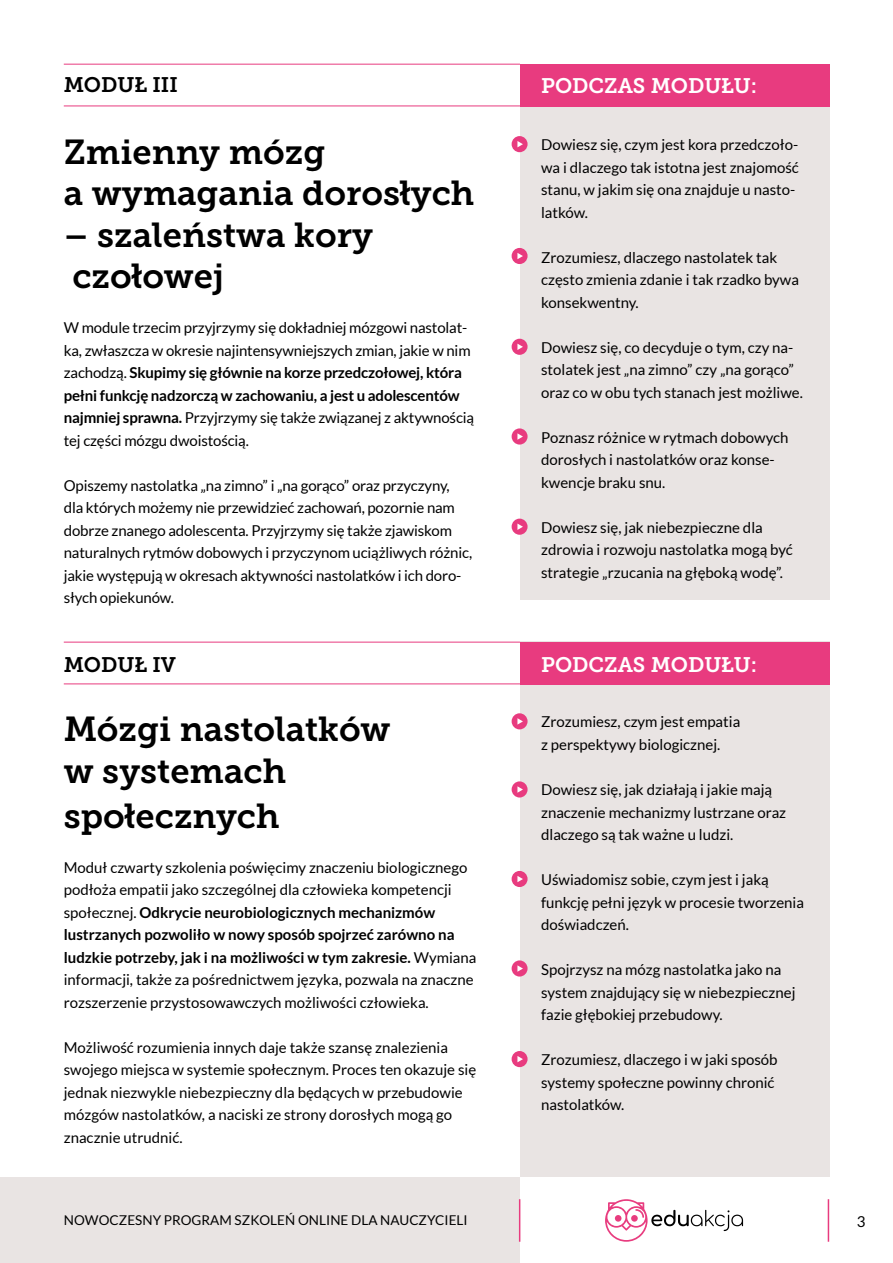
<style>
.page{position:relative;width:893px;height:1263px;background:#fff}
.page>*{position:absolute;margin:0;border:0;box-sizing:border-box;transform-origin:0 0}
.t1{font:34.5px/41.4px "Museo Slab 700";color:#000}
.t2{font:21px "Museo Slab 700";color:#fff}
.t3{font:21px "Museo Slab 700";letter-spacing:-.005em;color:#000}
.t4{font:15px/22.5px "Lato";color:#000}
.t5{font:13.5px "Lato";letter-spacing:.005em;color:#000}
.s1{font-weight:700}
</style>
<div class="page">
<div style="left:0;top:1177px;width:520px;height:86px;background:#e9e4e3"></div>
<hr style="left:519px;top:1199px;width:1px;height:43px;background:#e83b7f">
<hr style="left:828px;top:1199px;width:1px;height:43px;background:#e83b7f">
<svg style="left:605px;top:1199px;width:138px;height:43px"></svg>
<div style="left:520px;top:64px;width:309px;height:535px;background:#e9e4e3"></div>
<div style="left:520px;top:642px;width:309px;height:535px;background:#e9e4e3"></div>
<div style="left:520px;top:64px;width:309px;height:42px;background:#e83b7f"></div>
<div style="left:520px;top:642px;width:309px;height:42px;background:#e83b7f"></div>
<hr style="left:64px;top:106px;width:456px;height:1px;background:#e83b7f">
<hr style="left:64px;top:683px;width:456px;height:1px;background:#e83b7f">
<hr style="left:64px;top:64px;width:456px;height:1px;background:#e83b7f">
<hr style="left:64px;top:642px;width:456px;height:1px;background:#e83b7f">
<div style="left:512px;top:136px;width:16px;height:16px;background:#e83b7f;border-radius:50%"></div>
<svg style="left:517px;top:141px;width:6px;height:6px"></svg>
<div style="left:512px;top:248px;width:16px;height:16px;background:#e83b7f;border-radius:50%"></div>
<svg style="left:517px;top:253px;width:6px;height:6px"></svg>
<div style="left:512px;top:339px;width:16px;height:16px;background:#e83b7f;border-radius:50%"></div>
<svg style="left:517px;top:344px;width:6px;height:6px"></svg>
<div style="left:512px;top:428px;width:16px;height:17px;background:#e83b7f;border-radius:50%"></div>
<svg style="left:517px;top:433px;width:6px;height:7px"></svg>
<div style="left:512px;top:519px;width:16px;height:16px;background:#e83b7f;border-radius:50%"></div>
<svg style="left:517px;top:523px;width:6px;height:7px"></svg>
<div style="left:512px;top:713px;width:16px;height:16px;background:#e83b7f;border-radius:50%"></div>
<svg style="left:517px;top:718px;width:6px;height:7px"></svg>
<div style="left:512px;top:781px;width:16px;height:16px;background:#e83b7f;border-radius:50%"></div>
<svg style="left:517px;top:786px;width:6px;height:7px"></svg>
<div style="left:512px;top:871px;width:16px;height:16px;background:#e83b7f;border-radius:50%"></div>
<svg style="left:517px;top:876px;width:6px;height:6px"></svg>
<div style="left:512px;top:960px;width:16px;height:16px;background:#e83b7f;border-radius:50%"></div>
<svg style="left:517px;top:965px;width:6px;height:7px"></svg>
<div style="left:512px;top:1051px;width:16px;height:16px;background:#e83b7f;border-radius:50%"></div>
<svg style="left:517px;top:1056px;width:6px;height:6px"></svg>
<h2 class="t3" style="left:64px;top:73px;width:116px">MODUŁ III</h2>
<h1 class="t1" style="left:64px;top:132px;width:412px">Zmienny mózg<br>a wymagania dorosłych</h1>
<h1 class="t1" style="left:64px;top:214px;width:311px">– szaleństwa kory czołowej</h1>
<p class="t4" style="left:64px;top:316px;width:412px">W module trzecim przyjrzymy się dokładniej mózgowi nastolat&shy;ka, zwłaszcza w okresie najintensywniejszych zmian, jakie w nim zachodzą. <span class="s1">Skupimy się głównie na korze przedczołowej, która pełni funkcję nadzorczą w zachowaniu, a jest u adolescentów najmniej sprawna.</span> Przyjrzymy się także związanej z aktywnością tej części mózgu dwoistością.</p>
<p class="t4" style="left:64px;top:474px;width:410px">Opiszemy nastolatka „na zimno” i „na gorąco” oraz przyczyny, dla których możemy nie przewidzieć zachowań, pozornie nam dobrze znanego adolescenta. Przyjrzymy się także zjawiskom naturalnych rytmów dobowych i przyczynom uciążliwych różnic, jakie występują w okresach aktywności nastolatków i ich doro&shy;słych opiekunów.</p>
<h2 class="t3" style="left:64px;top:652px;width:114px">MODUŁ IV</h2>
<h1 class="t1" style="left:64px;top:709px;width:328px">Mózgi nastolatków w systemach</h1>
<h1 class="t1" style="left:64px;top:795px;width:217px">społecznych</h1>
<p class="t4" style="left:64px;top:856px;width:414px">Moduł czwarty szkolenia poświęcimy znaczeniu biologicznego podłoża empatii jako szczególnej dla człowieka kompetencji społecznej. <span class="s1">Odkrycie neurobiologicznych mechanizmów lustrzanych pozwoliło w nowy sposób spojrzeć zarówno na ludzkie potrzeby, jak i na możliwości w tym zakresie.</span> Wymiana informacji, także za pośrednictwem języka, pozwala na znaczne rozszerzenie przystosowawczych możliwości człowieka.</p>
<p class="t4" style="left:64px;top:1036px;width:414px">Możliwość rozumienia innych daje także szansę znalezienia swojego miejsca w systemie społecznym. Proces ten okazuje się jednak niezwykle niebezpieczny dla będących w przebudowie mózgów nastolatków, a naciski ze strony dorosłych mogą go znacznie utrudnić.</p>
<h2 class="t2" style="left:541px;top:74px;width:217px">PODCZAS MODUŁU:</h2>
<p class="t4" style="left:541px;top:133px;width:259px">Dowiesz się, czym jest kora przedczoło&shy;wa i dlaczego tak istotna jest znajomość stanu, w jakim się ona znajduje u nasto&shy;latków.</p>
<p class="t4" style="left:541px;top:246px;width:259px">Zrozumiesz, dlaczego nastolatek tak często zmienia zdanie i tak rzadko bywa konsekwentny.</p>
<p class="t4" style="left:541px;top:336px;width:263px">Dowiesz się, co decyduje o tym, czy na&shy;stolatek jest „na zimno” czy „na gorąco” oraz co w obu tych stanach jest możliwe.</p>
<p class="t4" style="left:541px;top:426px;width:249px">Poznasz różnice w rytmach dobowych dorosłych i nastolatków oraz konse&shy;kwencje braku snu.</p>
<p class="t4" style="left:541px;top:516px;width:253px">Dowiesz się, jak niebezpieczne dla zdrowia i rozwoju nastolatka mogą być strategie „rzucania na głęboką wodę”.</p>
<h2 class="t2" style="left:541px;top:653px;width:217px">PODCZAS MODUŁU:</h2>
<p class="t4" style="left:541px;top:711px;width:201px">Zrozumiesz, czym jest empatia z perspektywy biologicznej.</p>
<p class="t4" style="left:541px;top:778px;width:247px">Dowiesz się, jak działają i jakie mają znaczenie mechanizmy lustrzane oraz dlaczego są tak ważne u ludzi.</p>
<p class="t4" style="left:541px;top:868px;width:264px">Uświadomisz sobie, czym jest i jaką funkcję pełni język w procesie tworzenia doświadczeń.</p>
<p class="t4" style="left:541px;top:958px;width:256px">Spojrzysz na mózg nastolatka jako na system znajdujący się w niebezpiecznej fazie głębokiej przebudowy.</p>
<p class="t4" style="left:541px;top:1048px;width:238px">Zrozumiesz, dlaczego i w jaki sposób systemy społeczne powinny chronić nastolatków.</p>
<p class="t5" style="left:64px;top:1213px;width:405px">NOWOCZESNY PROGRAM SZKOLEŃ ONLINE DLA NAUCZYCIELI</p>
<p class="t4" style="left:857px;top:1210px;width:10px">3</p>
</div>
